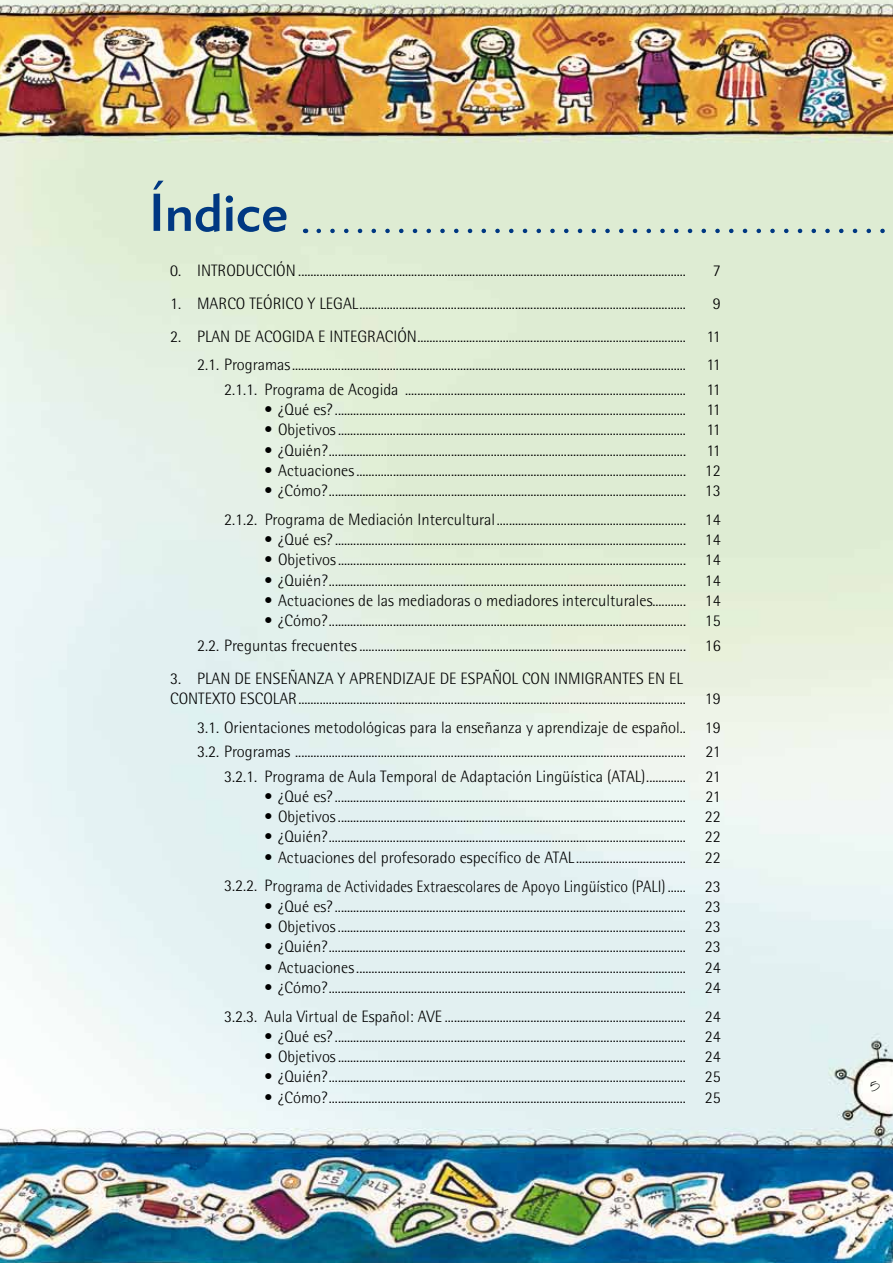
<style>
.page{position:relative;width:893px;height:1263px;background:#fff}
.page>*{position:absolute;margin:0;border:0;box-sizing:border-box;transform-origin:0 0}
.t1{font:52.5px "Geometric 415 BT Medium A";color:#003882}
.t2{font:300 16.5px/28.8px "Rotis Semi Sans";color:#000;text-align:right}
.t3{font:15px "Kemie Px";color:#000}
</style>
<div class="page">
<img style="left:0;top:0;width:893px;height:1263px">
<svg style="left:319px;top:229px;width:574px;height:4px;background:#a1bbbc"></svg>
<h1 class="t1" style="left:149px;top:180px;width:141px">Índice</h1>
<p class="t2" style="left:170px;top:256px;width:517px">0. INTRODUCCIÓN...............................................................................................................................</p>
<p class="t2" style="left:713px;top:256px;width:9px">7</p>
<p class="t2" style="left:170px;top:289px;width:517px">1. MARCO TEÓRICO Y LEGAL...........................................................................................................</p>
<p class="t2" style="left:713px;top:289px;width:9px">9</p>
<p class="t2" style="left:170px;top:322px;width:552px">2. PLAN DE ACOGIDA E INTEGRACIÓN........................................................................................ 11<br>2.1. Programas................................................................................................................................. 11</p>
<p class="t2" style="left:224px;top:375px;width:498px">2.1.1. Programa de Acogida ............................................................................................ 11</p>
<p class="t2" style="left:265px;top:395px;width:458px">• ¿Qué es?................................................................................................................... 11</p>
<p class="t2" style="left:265px;top:415px;width:458px">• Objetivos.................................................................................................................. 11</p>
<p class="t2" style="left:265px;top:436px;width:458px">• ¿Quién?..................................................................................................................... 11</p>
<p class="t2" style="left:265px;top:456px;width:458px">• Actuaciones............................................................................................................ 12</p>
<p class="t2" style="left:224px;top:476px;width:498px">• ¿Cómo?..................................................................................................................... 13<br>2.1.2. Programa de Mediación Intercultural.............................................................. 14</p>
<p class="t2" style="left:265px;top:525px;width:458px">• ¿Qué es?................................................................................................................... 14</p>
<p class="t2" style="left:265px;top:545px;width:458px">• Objetivos.................................................................................................................. 14</p>
<p class="t2" style="left:265px;top:566px;width:458px">• ¿Quién?..................................................................................................................... 14</p>
<p class="t2" style="left:265px;top:586px;width:458px">• Actuaciones de las mediadoras o mediadores interculturales........... 14</p>
<p class="t2" style="left:197px;top:608px;width:525px;line-height:24.5px">• ¿Cómo?..................................................................................................................... 15<br>2.2. Preguntas frecuentes ........................................................................................................... 16</p>
<p class="t2" style="left:170px;top:668px;width:552px;line-height:20.2px;text-align:left">3. PLAN DE ENSEÑANZA Y APRENDIZAJE DE ESPAÑOL CON INMIGRANTES EN EL<br>CONTEXTO ESCOLAR............................................................................................................................... 19</p>
<p class="t2" style="left:197px;top:715px;width:525px;line-height:24.5px">3.1. Orientaciones metodológicas para la enseñanza y aprendizaje de español.. 19<br>3.2. Programas ................................................................................................................................ 21<br>3.2.1. Programa de Aula Temporal de Adaptación Lingüística (ATAL)............. 21</p>
<p class="t2" style="left:265px;top:782px;width:458px">• ¿Qué es?................................................................................................................... 21</p>
<p class="t2" style="left:265px;top:802px;width:458px">• Objetivos.................................................................................................................. 22</p>
<p class="t2" style="left:265px;top:822px;width:458px">• ¿Quién?..................................................................................................................... 22</p>
<p class="t2" style="left:224px;top:843px;width:498px">• Actuaciones del profesorado específico de ATAL.................................... 22<br>3.2.2. Programa de Actividades Extraescolares de Apoyo Lingüístico (PALI) ...... 23</p>
<p class="t2" style="left:265px;top:892px;width:458px">• ¿Qué es?................................................................................................................... 23</p>
<p class="t2" style="left:265px;top:912px;width:458px">• Objetivos.................................................................................................................. 23</p>
<p class="t2" style="left:265px;top:932px;width:458px">• ¿Quién?..................................................................................................................... 23</p>
<p class="t2" style="left:265px;top:952px;width:458px">• Actuaciones............................................................................................................ 24</p>
<p class="t2" style="left:224px;top:973px;width:498px">• ¿Cómo?..................................................................................................................... 24<br>3.2.3. Aula Virtual de Español: AVE ............................................................................... 24</p>
<p class="t2" style="left:265px;top:1022px;width:458px">• ¿Qué es?................................................................................................................... 24</p>
<p class="t2" style="left:265px;top:1042px;width:458px">• Objetivos.................................................................................................................. 24</p>
<p class="t2" style="left:265px;top:1062px;width:458px">• ¿Quién?..................................................................................................................... 25</p>
<p class="t2" style="left:265px;top:1082px;width:458px">• ¿Cómo?..................................................................................................................... 25</p>
<p class="t3" style="left:870px;top:1077px;width:11px">5</p>
</div>
